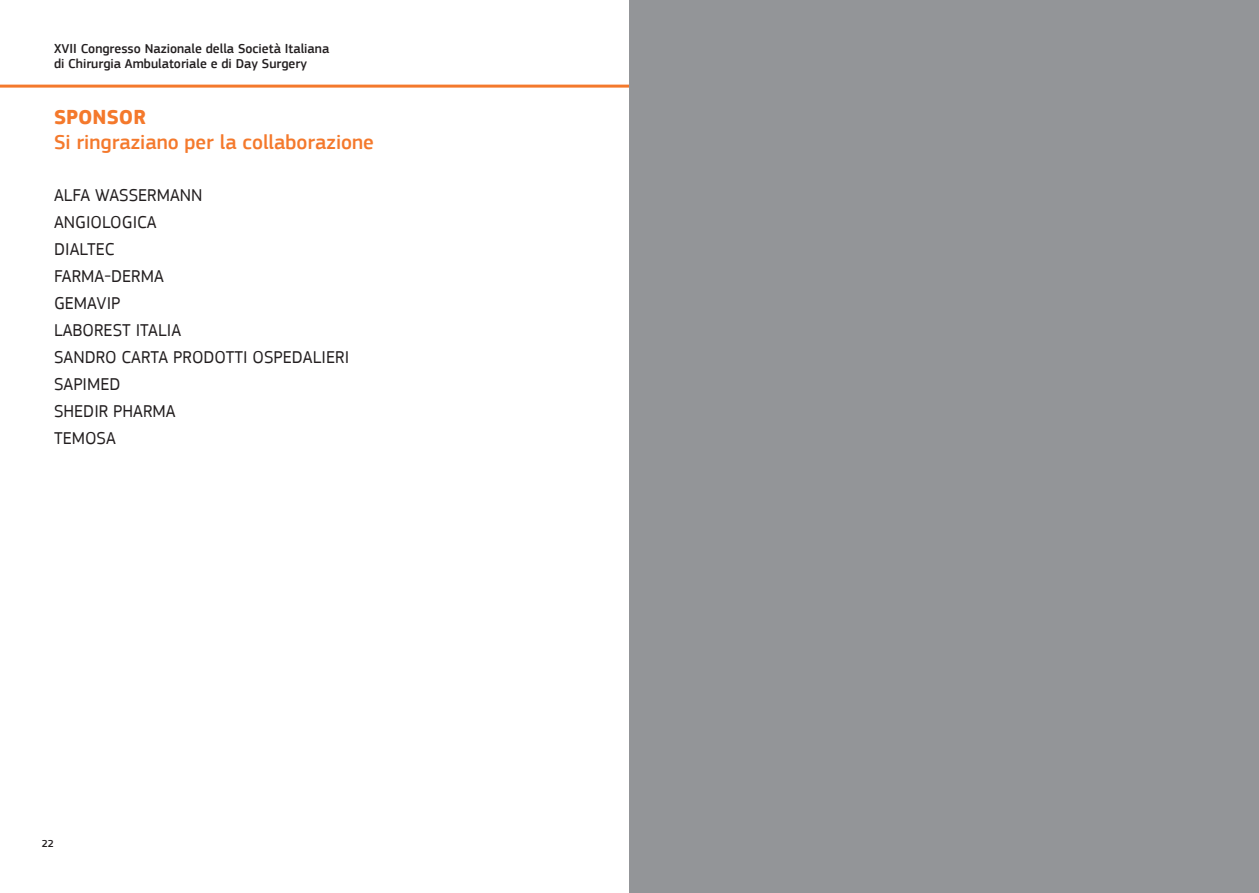
<style>
.page{position:relative;width:1259px;height:893px;background:#fff}
.page>*{position:absolute;margin:0;border:0;box-sizing:border-box;transform-origin:0 0}
.t1{font:500 21px "PF Square Sans Pro";color:#f4792c}
.t2{font:700 21px "PF Square Sans Pro";color:#f4792c}
.t3{font:18px/27px "PF Square Sans Pro";color:#231f20}
.t4{font:500 13.5px/15px "PF Square Sans Pro";color:#231f20}
.t5{font:500 10.5px "PF Square Sans Pro";color:#231f20}
</style>
<div class="page">
<hr style="left:0;top:85px;width:629px;height:3px;background:#f4792c">
<div style="left:629px;top:0;width:630px;height:893px;background:#939598"></div>
<p class="t4" style="left:54px;top:41px;width:277px">XVII Congresso Nazionale della Società Italiana di Chirurgia Ambulatoriale e di Day Surgery</p>
<p class="t2" style="left:54px;top:104px;width:93px">SPONSOR</p>
<p class="t1" style="left:54px;top:130px;width:321px">Si ringraziano per la collaborazione</p>
<p class="t3" style="left:54px;top:182px;width:297px">ALFA WASSERMANN<br>ANGIOLOGICA<br>DIALTEC<br>FARMA-DERMA<br>GEMAVIP<br>LABOREST ITALIA<br>SANDRO CARTA PRODOTTI OSPEDALIERI<br>SAPIMED<br>SHEDIR PHARMA<br>TEMOSA</p>
<p class="t5" style="left:42px;top:837px;width:14px">22</p>
</div>
